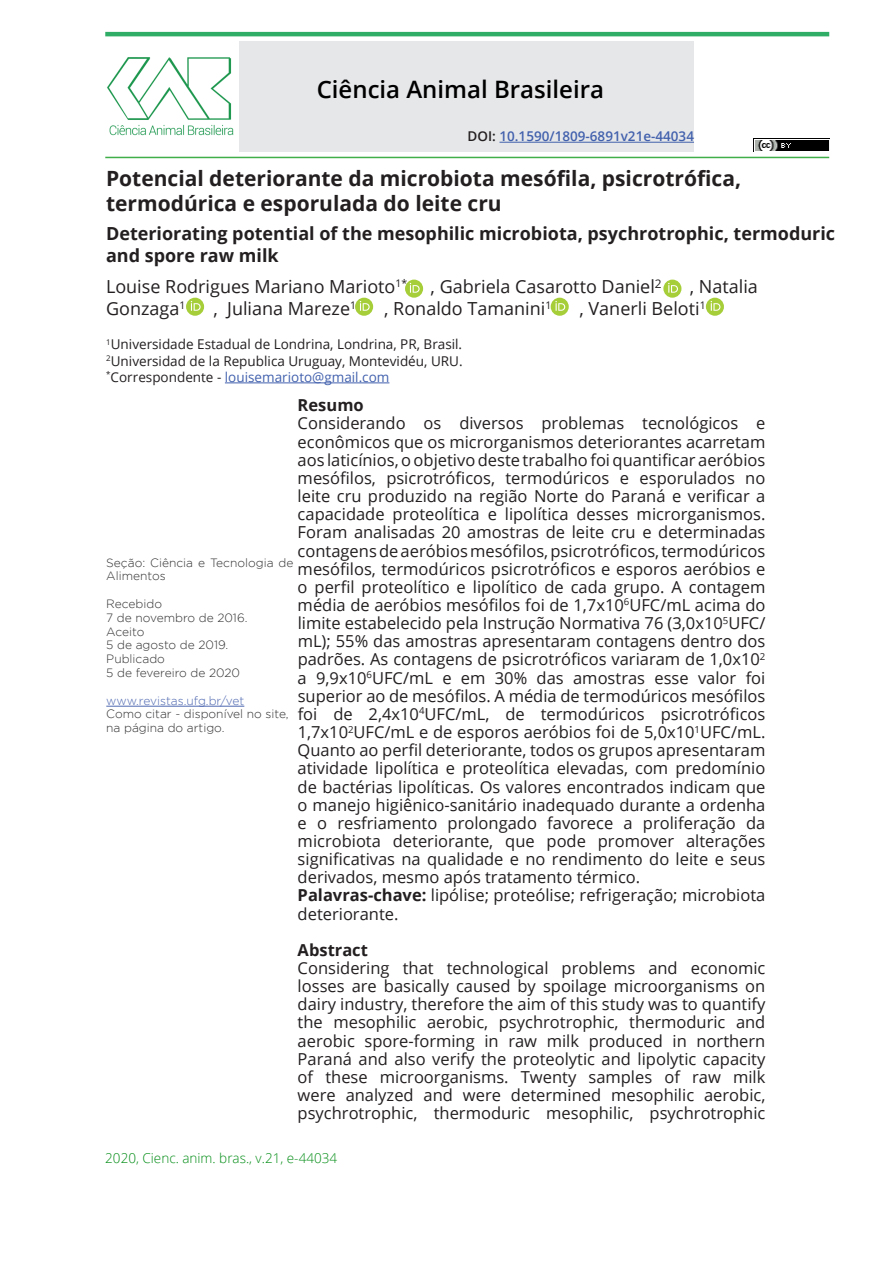
<style>
.page{position:relative;width:893px;height:1263px;background:#fff}
.page>*{position:absolute;margin:0;border:0;box-sizing:border-box;transform-origin:0 0}
.t1{font:600 24px "Open Sans";color:#000}
.Autores{font:700 21px/25.2px "Open Sans";color:#231f20}
.Autores-2{font:18px "Open Sans";color:#231f20}
.Autores-3{font:700 18px/21.6px "Open Sans";color:#231f20}
.Resumos{font:16.5px/18.1px "Open Sans";color:#231f20;text-align:justify}
.Resumos-2{font:700 16.5px "Open Sans";color:#231f20}
.Instituição{font:13.5px "Open Sans";color:#231f20}
.Instituição-2{font:13.5px "Open Sans";color:#4261ad}
.t2{font:300 13.5px "Open Sans";color:#008c14}
.t3{font:600 13.5px "Open Sans";color:#4261ad}
.Seção_e_datas{font:300 12px/13.8px "Gotham";color:#312f30}
.Seção_e_datas-2{font:300 12px "Gotham";letter-spacing:-.005em;color:#4d66b0}
.s1{color:#231f20}
.s2{font-weight:700}
</style>
<div class="page">
<div style="left:239px;top:41px;width:455px;height:111px;background:#e6e7e9"></div>
<hr style="left:499px;top:142px;width:195px;height:1px;background:#4261ad">
<hr style="left:105px;top:157px;width:724px;height:1px;background:#40ae49">
<hr style="left:105px;top:32px;width:724px;height:4px;background:#2fac66">
<img style="left:753px;top:139px;width:76px;height:13px">
<img style="left:107px;top:57px;width:127px;height:79px">
<hr style="left:225px;top:383px;width:164px;height:1px;background:#4261ad">
<hr style="left:106px;top:706px;width:138px;height:1px;background:#4d66b0">
<div style="left:405px;top:280px;width:18px;height:18px;background:#a6ce39;border-radius:50%"></div>
<svg style="left:410px;top:283px;width:10px;height:10px"></svg>
<div style="left:663px;top:280px;width:18px;height:18px;background:#a6ce39;border-radius:50%"></div>
<svg style="left:668px;top:283px;width:10px;height:10px"></svg>
<div style="left:186px;top:298px;width:18px;height:18px;background:#a6ce39;border-radius:50%"></div>
<svg style="left:191px;top:301px;width:10px;height:10px"></svg>
<div style="left:355px;top:298px;width:18px;height:18px;background:#a6ce39;border-radius:50%"></div>
<svg style="left:360px;top:301px;width:10px;height:10px"></svg>
<div style="left:551px;top:298px;width:18px;height:18px;background:#a6ce39;border-radius:50%"></div>
<svg style="left:555px;top:301px;width:10px;height:10px"></svg>
<svg style="left:706px;top:298px;width:18px;height:18px"></svg>
<svg style="left:711px;top:301px;width:9px;height:10px"></svg>
<h1 class="t1" style="left:317px;top:73px;width:289px">Ciência Animal Brasileira</h1>
<p class="t3" style="left:468px;top:127px;width:228px"><span class="s1">DOI:</span> 10.1590/1809-6891v21e-44034</p>
<p class="Autores" style="left:106px;top:165px;width:637px">Potencial deteriorante da microbiota mesófila, psicrotrófica, termodúrica e esporulada do leite cru</p>
<p class="Autores-3" style="left:106px;top:222px;width:731px">Deteriorating potential of the mesophilic microbiota, psychrotrophic, termoduric and spore raw milk</p>
<p class="Autores-2" style="left:106px;top:274px;width:303px">Louise Rodrigues Mariano Marioto<sup>1*</sup></p>
<p class="Autores-2" style="left:431px;top:274px;width:233px">, Gabriela Casarotto Daniel<sup>2</sup></p>
<p class="Autores-2" style="left:690px;top:274px;width:70px">, Natalia</p>
<p class="Autores-2" style="left:106px;top:296px;width:81px">Gonzaga<sup>1</sup></p>
<p class="Autores-2" style="left:213px;top:296px;width:144px">, Juliana Mareze<sup>1</sup></p>
<p class="Autores-2" style="left:384px;top:296px;width:169px">, Ronaldo Tamanini<sup>1</sup></p>
<p class="Autores-2" style="left:579px;top:296px;width:128px">, Vanerli Beloti<sup>1</sup></p>
<p class="Instituição" style="left:106px;top:335px;width:357px"><sup>1</sup>Universidade Estadual de Londrina, Londrina, PR, Brasil.</p>
<p class="Instituição" style="left:106px;top:351px;width:358px"><sup>2</sup>Universidad de la Republica Uruguay, Montevidéu, URU.</p>
<p class="Instituição-2" style="left:106px;top:368px;width:285px"><sup>*</sup><span class="s1">Correspondente -</span> louisemarioto@gmail.com</p>
<p class="Resumos-2" style="left:298px;top:394px;width:68px">Resumo</p>
<p class="Resumos" style="left:298px;top:414px;width:469px">Considerando os diversos problemas tecnológicos e econômicos que os microrganismos deteriorantes acarretam aos laticínios, o objetivo deste trabalho foi quantificar aeróbios mesófilos, psicrotróficos, termodúricos e esporulados no leite cru produzido na região Norte do Paraná e verificar a capacidade proteolítica e lipolítica desses microrganismos.<br>Foram analisadas 20 amostras de leite cru e determinadas contagens de aeróbios mesófilos, psicrotróficos, termodúricos mesófilos, termodúricos psicrotróficos e esporos aeróbios e o perfil proteolítico e lipolítico de cada grupo. A contagem média de aeróbios mesófilos foi de 1,7x10<sup>6</sup>UFC/mL acima do limite estabelecido pela Instrução Normativa 76 (3,0x10<sup>5</sup>UFC/ mL); 55% das amostras apresentaram contagens dentro dos padrões. As contagens de psicrotróficos variaram de 1,0x10<sup>2 </sup>a 9,9x10<sup>6</sup>UFC/mL e em 30% das amostras esse valor foi superior ao de mesófilos. A média de termodúricos mesófilos foi de 2,4x10<sup>4</sup>UFC/mL, de termodúricos psicrotróficos 1,7x10<sup>2</sup>UFC/mL e de esporos aeróbios foi de 5,0x10<sup>1</sup>UFC/mL.<br>Quanto ao perfil deteriorante, todos os grupos apresentaram atividade lipolítica e proteolítica elevadas, com predomínio de bactérias lipolíticas. Os valores encontrados indicam que o manejo higiênico-sanitário inadequado durante a ordenha e o resfriamento prolongado favorece a proliferação da microbiota deteriorante, que pode promover alterações significativas na qualidade e no rendimento do leite e seus derivados, mesmo após tratamento térmico.</p>
<p class="Resumos" style="left:298px;top:886px;width:469px"><span class="s2">Palavras-chave:</span> lipólise; proteólise; refrigeração; microbiota deteriorante.</p>
<p class="Resumos-2" style="left:298px;top:938px;width:72px">Abstract</p>
<p class="Resumos" style="left:298px;top:958px;width:469px">Considering that technological problems and economic losses are basically caused by spoilage microorganisms on dairy industry, therefore the aim of this study was to quantify the mesophilic aerobic, psychrotrophic, thermoduric and aerobic spore-forming in raw milk produced in northern Paraná and also verify the proteolytic and lipolytic capacity of these microorganisms. Twenty samples of raw milk were analyzed and were determined mesophilic aerobic, psychrotrophic, thermoduric mesophilic, psychrotrophic</p>
<p class="Seção_e_datas" style="left:106px;top:555px;width:189px">Seção: Ciência e Tecnologia de<br>Alimentos</p>
<p class="Seção_e_datas" style="left:106px;top:597px;width:57px">Recebido</p>
<p class="Seção_e_datas" style="left:106px;top:610px;width:143px">7 de novembro de 2016.</p>
<p class="Seção_e_datas" style="left:106px;top:624px;width:40px">Aceito</p>
<p class="Seção_e_datas" style="left:106px;top:638px;width:124px">5 de agosto de 2019.</p>
<p class="Seção_e_datas" style="left:106px;top:652px;width:60px">Publicado</p>
<p class="Seção_e_datas" style="left:106px;top:666px;width:135px">5 de fevereiro de 2020</p>
<p class="Seção_e_datas-2" style="left:106px;top:694px;width:140px">www.revistas.ufg.br/vet</p>
<p class="Seção_e_datas" style="left:106px;top:707px;width:184px">Como citar - disponível no site, na página do artigo.</p>
<p class="t2" style="left:105px;top:1149px;width:233px">2020, Cienc. anim. bras., v.21, e-44034</p>
</div>
